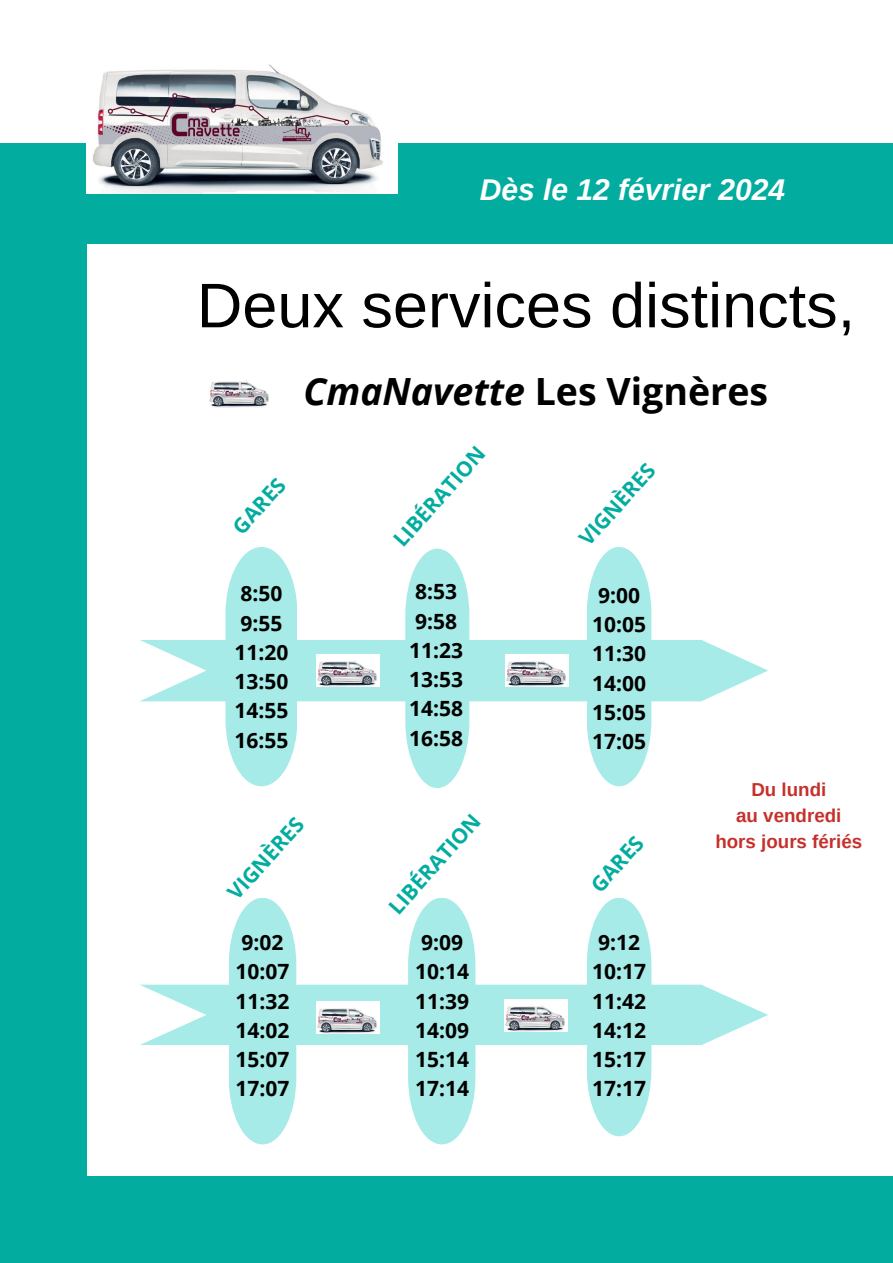
<style>
.page{position:relative;width:893px;height:1263px;background:#fff}
.page>*{position:absolute;margin:0;border:0;box-sizing:border-box;transform-origin:0 0}
.t1{font:63px "Arimo";color:#000}
.t2{font:700 37.5px "Open Sans";color:#000}
.t3{font:italic 700 30px "Arimo";color:#fff}
.t4{font:700 21px/29.2px "Open Sans";color:#000}
.t5{font:700 21px "Open Sans";color:#02ada0}
.t6{font:700 18.75px "Arimo";color:#c6302c}
.s1{font-style:italic}
</style>
<div class="page">
<div style="left:0;top:143px;width:893px;height:61px;background:#02ada0"></div>
<div style="left:0;top:143px;width:87px;height:1120px;background:#02ada0"></div>
<div style="left:0;top:1176px;width:893px;height:87px;background:#02ada0"></div>
<div style="left:74px;top:174px;width:819px;height:69px;background:#02ada0"></div>
<img style="left:87px;top:64px;width:311px;height:129px">
<img style="left:209px;top:380px;width:60px;height:27px">
<svg style="left:140px;top:547px;width:628px;height:241px"></svg>
<svg style="left:140px;top:898px;width:628px;height:246px"></svg>
<img style="left:316px;top:655px;width:63px;height:32px">
<img style="left:505px;top:655px;width:63px;height:32px">
<img style="left:316px;top:1001px;width:63px;height:32px">
<img style="left:504px;top:999px;width:63px;height:32px">
<h5 class="t3" style="left:480px;top:173px;width:307px">Dès le 12 février 2024</h5>
<h5 class="t1" style="left:197px;top:270px;width:660px">Deux services distincts,</h5>
<h5 class="t5" style="left:226px;top:521px;width:68px;rotate:-48deg">GARES</h5>
<h4 class="t2" style="left:303px;top:365px;width:466px"><span class="s1">CmaNavette</span> Les Vignères</h4>
<h1 class="t5" style="left:386px;top:533px;width:127px;rotate:-48deg">LIBÉRATION</h1>
<h2 class="t5" style="left:572px;top:532px;width:103px;rotate:-48deg">VIGNÈRES</h2>
<p class="t4" style="left:234px;top:579px;width:55px">8:50<br>9:55<br>11:20<br>13:50<br>14:55<br>16:55</p>
<p class="t4" style="left:409px;top:577px;width:55px">8:53<br>9:58<br>11:23<br>13:53<br>14:58<br>16:58</p>
<p class="t4" style="left:592px;top:580px;width:55px">9:00<br>10:05<br>11:30<br>14:00<br>15:05<br>17:05</p>
<h4 class="t5" style="left:221px;top:886px;width:103px;rotate:-48deg">VIGNÈRES</h4>
<h5 class="t5" style="left:382px;top:900px;width:127px;rotate:-48deg">LIBÉRATION</h5>
<h5 class="t5" style="left:584px;top:879px;width:68px;rotate:-48deg">GARES</h5>
<p class="t4" style="left:235px;top:927px;width:55px">9:02<br>10:07<br>11:32<br>14:02<br>15:07<br>17:07</p>
<p class="t4" style="left:415px;top:927px;width:55px">9:09<br>10:14<br>11:39<br>14:09<br>15:14<br>17:14</p>
<h4 class="t4" style="left:592px;top:927px;width:55px">9:12<br>10:17<br>11:42<br>14:12<br>15:17<br>17:17</h4>
<h5 class="t6" style="left:751px;top:779px;width:76px">Du lundi</h5>
<p class="t6" style="left:736px;top:805px;width:107px">au vendredi</p>
<p class="t6" style="left:715px;top:831px;width:148px">hors jours fériés</p>
</div>
